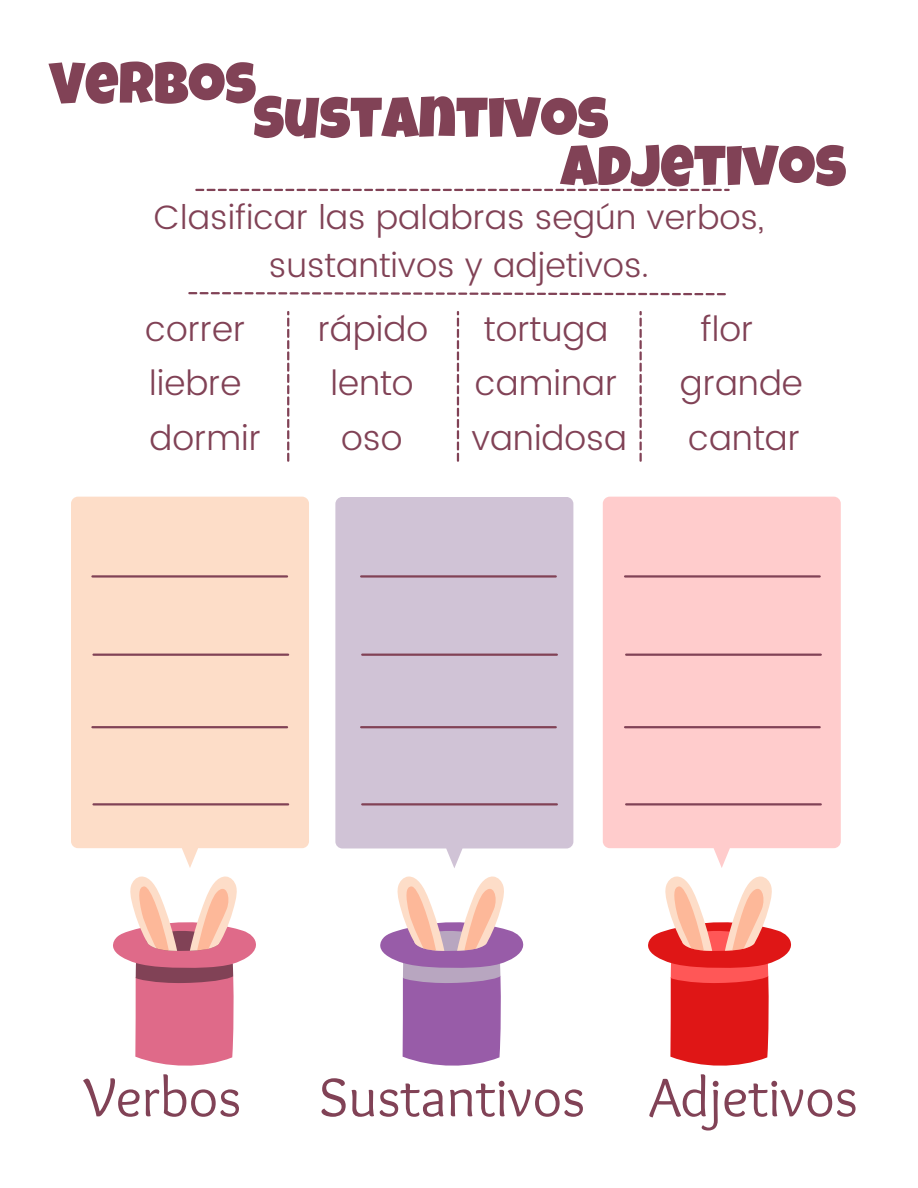
<style>
.page{position:relative;width:918px;height:1188px;background:#fff}
.page>*{position:absolute;margin:0;border:0;box-sizing:border-box;transform-origin:0 0}
.t1{font:58.05px "Luckiest Guy";color:#814256}
.t2{font:56.4px "Sukar";color:#814256}
.t3{font:300 34.65px "Poppins";color:#814256}
.t4{font:300 33.75px/47.2px "Poppins";color:#814256;text-align:center}
</style>
<div class="page">
<svg style="left:195px;top:189px;width:535px;height:2px"></svg>
<svg style="left:188px;top:292px;width:538px;height:3px"></svg>
<svg style="left:287px;top:311px;width:2px;height:151px"></svg>
<svg style="left:457px;top:311px;width:2px;height:151px"></svg>
<svg style="left:640px;top:311px;width:2px;height:151px"></svg>
<svg style="left:113px;top:876px;width:143px;height:190px"></svg>
<svg style="left:380px;top:876px;width:144px;height:190px"></svg>
<svg style="left:648px;top:876px;width:143px;height:190px"></svg>
<div style="left:71px;top:497px;width:238px;height:371px;background:#fdddc8"></div>
<svg style="left:335px;top:497px;width:238px;height:371px;background:#d2c6d8"></svg>
<div style="left:603px;top:497px;width:238px;height:371px;background:#fcc"></div>
<hr style="left:92px;top:575px;width:195px;height:3px;background:#814256">
<hr style="left:94px;top:654px;width:194px;height:2px;background:#814256">
<hr style="left:92px;top:726px;width:195px;height:2px;background:#814256">
<hr style="left:94px;top:803px;width:194px;height:3px;background:#814256">
<hr style="left:361px;top:575px;width:195px;height:3px;background:#814256">
<hr style="left:362px;top:654px;width:195px;height:2px;background:#814256">
<hr style="left:361px;top:726px;width:195px;height:2px;background:#814256">
<hr style="left:362px;top:803px;width:195px;height:3px;background:#814256">
<hr style="left:625px;top:575px;width:195px;height:3px;background:#814256">
<hr style="left:626px;top:654px;width:195px;height:2px;background:#814256">
<hr style="left:625px;top:726px;width:195px;height:2px;background:#814256">
<hr style="left:626px;top:803px;width:195px;height:3px;background:#814256">
<p class="t1" style="left:50px;top:62px;width:208px">VERBOS</p>
<p class="t1" style="left:253px;top:97px;width:357px">SUSTANTIVOS</p>
<p class="t1" style="left:561px;top:145px;width:287px">ADJETIVOS</p>
<p class="t4" style="left:154px;top:194px;width:612px">Clasificar las palabras según verbos, sustantivos y adjetivos.</p>
<p class="t3" style="left:145px;top:309px;width:102px">correr</p>
<p class="t3" style="left:149px;top:363px;width:94px">liebre</p>
<p class="t3" style="left:318px;top:309px;width:112px">rápido</p>
<p class="t3" style="left:331px;top:363px;width:85px">lento</p>
<p class="t3" style="left:700px;top:309px;width:54px">flor</p>
<p class="t3" style="left:680px;top:363px;width:125px">grande</p>
<p class="t3" style="left:484px;top:309px;width:126px">tortuga</p>
<p class="t3" style="left:475px;top:363px;width:144px">caminar</p>
<p class="t3" style="left:150px;top:418px;width:113px">dormir</p>
<p class="t3" style="left:341px;top:418px;width:63px">oso</p>
<p class="t3" style="left:471px;top:418px;width:157px">vanidosa</p>
<p class="t3" style="left:688px;top:418px;width:113px">cantar</p>
<p class="t2" style="left:84px;top:1065px;width:159px">Verbos</p>
<p class="t2" style="left:319px;top:1065px;width:268px">Sustantivos</p>
<p class="t2" style="left:649px;top:1065px;width:210px">Adjetivos</p>
</div>
